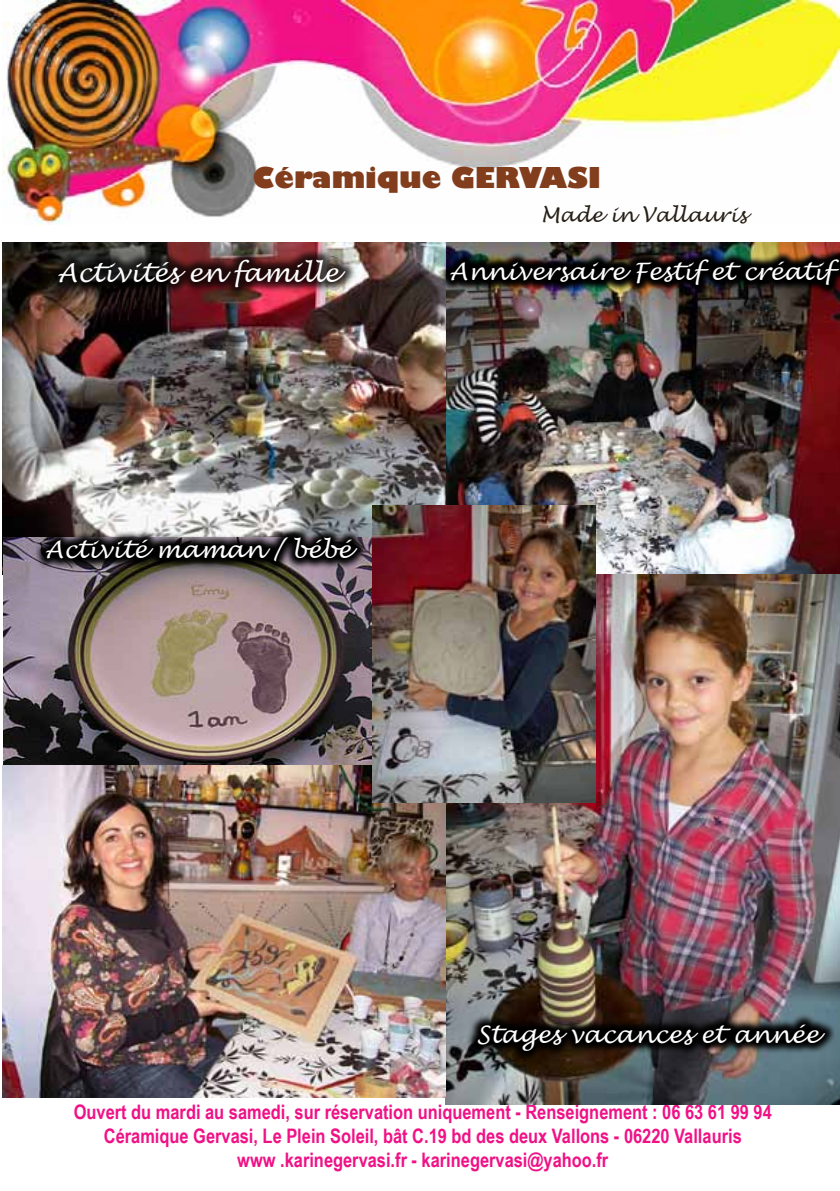
<style>
.page{position:relative;width:840px;height:1191px;background:#fff}
.page>*{position:absolute;margin:0;border:0;box-sizing:border-box;transform-origin:0 0}
.t1{font:800 28px "Gill Sans";color:#823d1c}
.t2{font:italic 26px "Lucida Handwriting";color:#fff}
.t3{font:italic 24px "Lucida Handwriting";color:#fff}
.t4{font:700 20px/24px "Arial Narrow";color:#f01186;text-align:center}
.t5{font:italic 20px "Lucida Handwriting";color:#261f15}
</style>
<div class="page">
<img style="left:3px;top:0;width:836px;height:225px">
<img style="left:445px;top:242px;width:394px;height:332px">
<img style="left:3px;top:242px;width:442px;height:295px">
<div style="left:45px;top:247px;width:310px;height:50px;background:#000;opacity:.75"></div>
<svg style="left:437px;top:247px;width:402px;height:48px"></svg>
<div style="left:439px;top:248px;width:400px;height:46px;background:#000;opacity:.75"></div>
<img style="left:445px;top:574px;width:394px;height:530px">
<img style="left:3px;top:537px;width:369px;height:228px">
<img style="left:464px;top:1012px;width:370px;height:48px">
<img style="left:3px;top:765px;width:442px;height:332px">
<svg style="left:33px;top:525px;width:334px;height:47px;background:#474345"></svg>
<img style="left:372px;top:505px;width:223px;height:297px">
<h1 class="t1" style="left:252px;top:161px;width:350px">Céramique GERVASI</h1>
<p class="t5" style="left:540px;top:203px;width:207px">Made in Vallauris</p>
<h2 class="t2" style="left:57px;top:257px;width:283px">Activités en famille</h2>
<p class="t3" style="left:449px;top:257px;width:384px">Anniversaire Festif et créatif</p>
<p class="t3" style="left:45px;top:535px;width:307px">Activité maman / bébé</p>
<p class="t3" style="left:476px;top:1019px;width:343px">Stages vacances et année</p>
<p class="t4" style="left:74px;top:1099px;width:699px">Ouvert du mardi au samedi, sur réservation uniquement - Renseignement : 06 63 61 99 94<br>Céramique Gervasi, Le Plein Soleil, bât C.19 bd des deux Vallons - 06220 Vallauris<br>www .karinegervasi.fr - karinegervasi@yahoo.fr</p>
</div>
